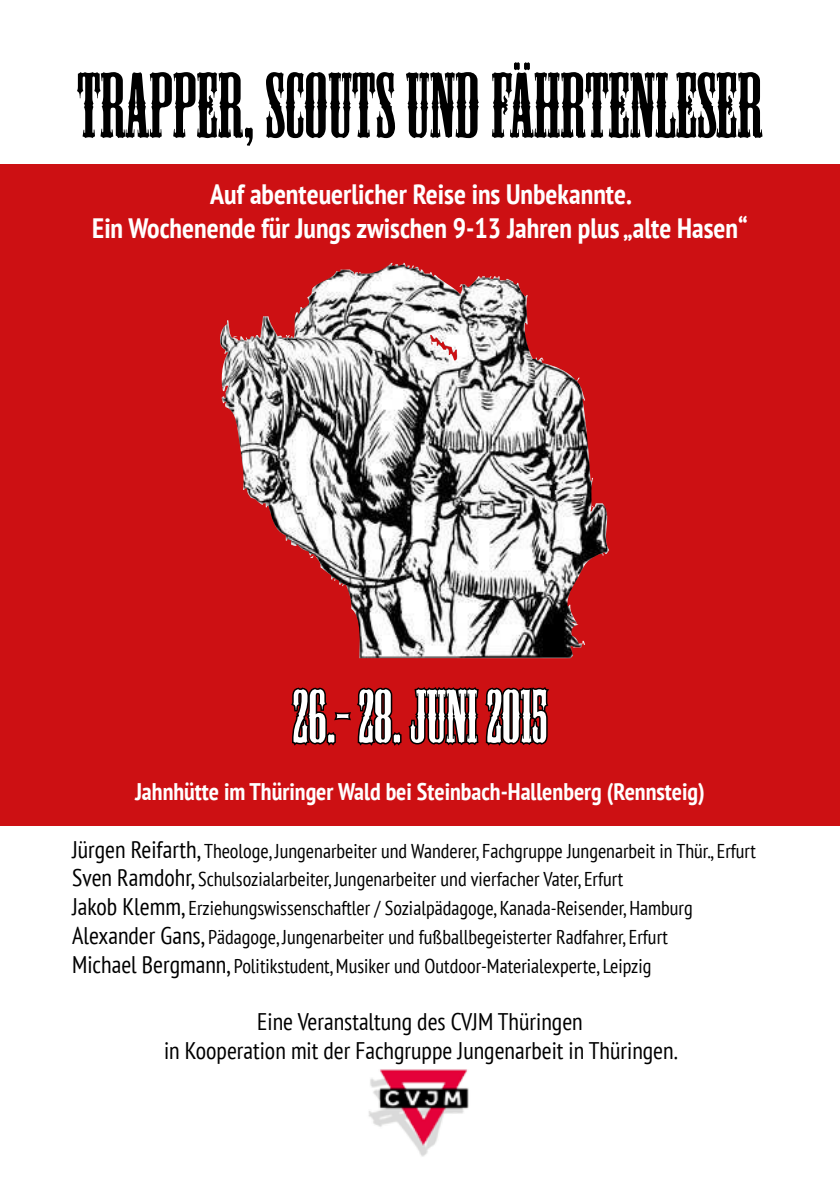
<style>
.page{position:relative;width:840px;height:1191px;background:#fff}
.page>*{position:absolute;margin:0;border:0;box-sizing:border-box;transform-origin:0 0}
.t1{font:86px "Mesquite Std";color:#000}
.t2{font:70px "Mesquite Std";color:#fff}
.t3{font:700 condensed 28px/33.6px "PT Sans";color:#fff;text-align:center}
.t4{font:condensed 24px/28.8px "PT Sans";color:#000;text-align:center}
.t5{font:700 condensed 24px "PT Sans";color:#fff}
.t6{font:condensed 20px/28.8px "PT Sans";color:#000}
.s1{font-size:24px}
</style>
<div class="page">
<div style="left:0;top:164px;width:839px;height:662px;background:#cd1013"></div>
<svg style="left:291px;top:262px;width:262px;height:484px"></svg>
<img style="left:220px;top:263px;width:389px;height:395px">
<img style="left:368px;top:1069px;width:101px;height:88px">
<h1 class="t1" style="left:77px;top:59px;width:686px">TRAPPER, SCOUTS UND FÄHRTENLESER</h1>
<h3 class="t3" style="left:92px;top:177px;width:656px">Auf abenteuerlicher Reise ins Unbekannte.<br>Ein Wochenende für Jungs zwischen 9-13 Jahren plus „alte Hasen“</h3>
<h2 class="t2" style="left:292px;top:678px;width:256px">26.- 28. JUNI 2015</h2>
<p class="t5" style="left:135px;top:775px;width:571px">Jahnhütte im Thüringer Wald bei Steinbach-Hallenberg (Rennsteig)</p>
<p class="t6" style="left:72px;top:835px;width:685px"><span class="s1">Jürgen Reifarth,</span> Theologe, Jungenarbeiter und Wanderer, Fachgruppe Jungenarbeit in Thür., Erfurt <span class="s1">Sven Ramdohr,</span> Schulsozialarbeiter, Jungenarbeiter und vierfacher Vater, Erfurt<br><span class="s1">Jakob Klemm,</span> Erziehungswissenschaftler / Sozialpädagoge, Kanada-Reisender, Hamburg <span class="s1">Alexander Gans,</span> Pädagoge, Jungenarbeiter und fußballbegeisterter Radfahrer, Erfurt<br><span class="s1">Michael Bergmann,</span> Politikstudent, Musiker und Outdoor-Materialexperte, Leipzig</p>
<p class="t4" style="left:164px;top:1007px;width:514px">Eine Veranstaltung des CVJM Thüringen<br>in Kooperation mit der Fachgruppe Jungenarbeit in Thüringen.</p>
</div>
